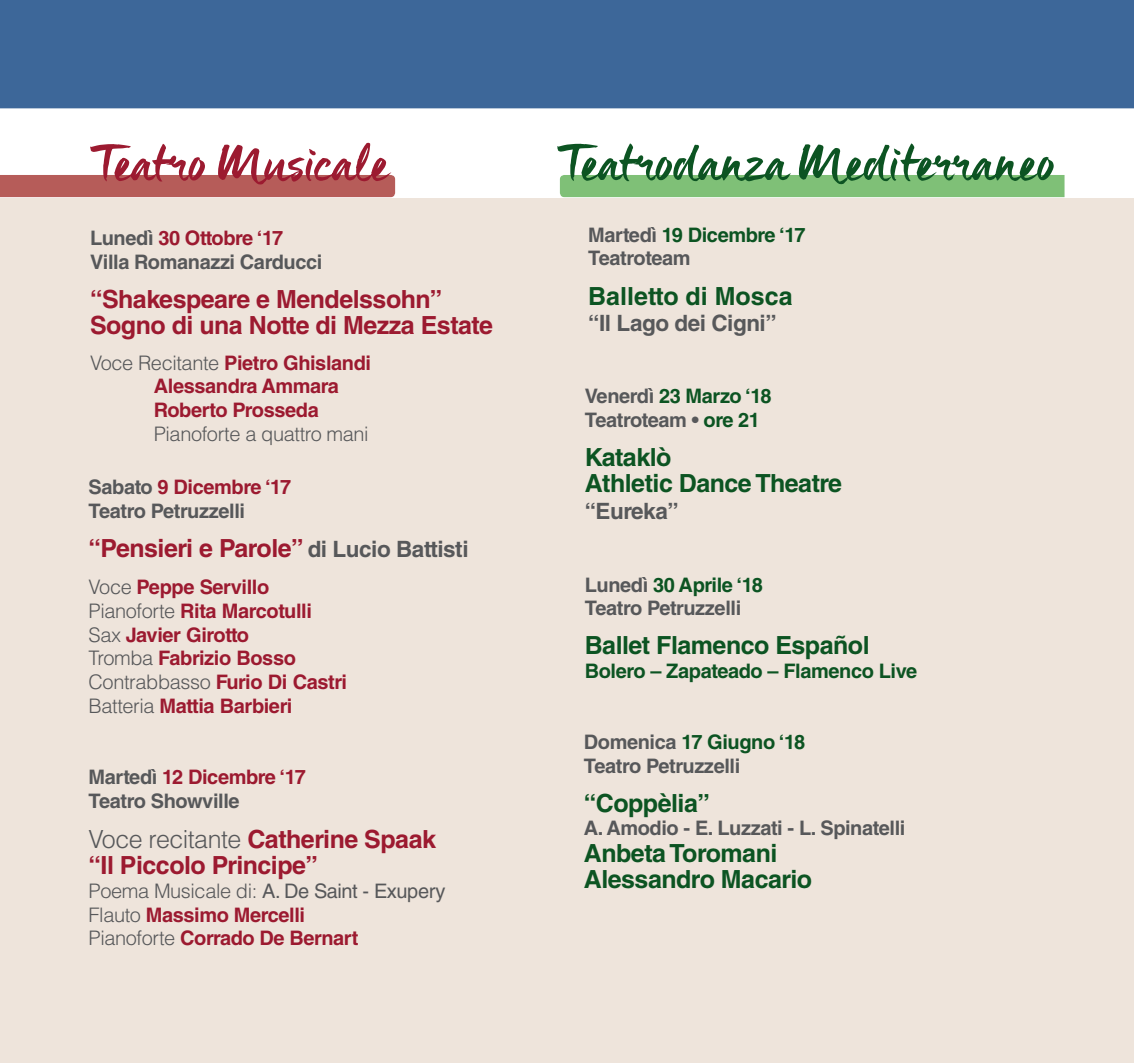
<style>
.page{position:relative;width:1134px;height:1063px;background:#fff}
.page>*{position:absolute;margin:0;border:0;box-sizing:border-box;transform-origin:0 0}
.t1{font:700 25px/26.2px "Helvetica LT Std";letter-spacing:-.02em;color:#9c1a30}
.t2{font:700 25px/26.2px "Helvetica LT Std";letter-spacing:-.02em;color:#0c5422}
.t3{font:700 25px "Helvetica LT Std";color:#0c5422}
.t4{font:700 22.5px "Helvetica LT Std";letter-spacing:-.02em;color:#57585a}
.t5{font:700 20px/23.8px "Helvetica LT Std";letter-spacing:-.02em;color:#57585a}
.t6{font:700 20px/23.8px "Helvetica LT Std";letter-spacing:-.02em;color:#9c1a30}
.t7{font:300 20px/23.8px "Helvetica LT Std";letter-spacing:-.02em;color:#57585a}
.t8{font:700 20px "Helvetica LT Std";letter-spacing:-.02em;color:#0c5422}
.s1{color:#9c1a30}
.s2{font-weight:300;color:#57585a}
.s3{font-size:22.5px;color:#57585a}
.s4{font-weight:400}
.s5{font-weight:700;color:#9c1a30}
.s6{color:#0c5422}
</style>
<div class="page">
<div style="left:0;top:0;width:1134px;height:108px;background:#3d6799"></div>
<div style="left:0;top:198px;width:1134px;height:865px;background:#eee4db"></div>
<svg style="left:0;top:143px;width:395px;height:54px"></svg>
<svg style="left:557px;top:144px;width:507px;height:53px"></svg>
<p class="t5" style="left:90px;top:226px;width:234px">Lunedì <span class="s1">30 Ottobre ‘17<br></span>Villa Romanazzi Carducci</p>
<p class="t1" style="left:90px;top:285px;width:404px">“Shakespeare e Mendelssohn”<br>Sogno di una Notte di Mezza Estate</p>
<p class="t6" style="left:154px;top:350px;width:219px;text-indent:-64px"><span class="s2">Voce Recitante</span> Pietro Ghislandi<br>Alessandra Ammara<br>Roberto Prosseda</p>
<p class="t7" style="left:154px;top:422px;width:216px">Pianoforte a quattro mani</p>
<p class="t5" style="left:89px;top:475px;width:204px">Sabato <span class="s1">9 Dicembre ‘17<br></span>Teatro Petruzzelli</p>
<p class="t1" style="left:89px;top:535px;width:381px">“Pensieri e Parole” <span class="s3">di Lucio Battisti</span></p>
<p class="t6" style="left:89px;top:575px;width:260px"><span class="s2">Voce</span> Peppe Servillo<br><span class="s2">Pianoforte</span> Rita Marcotulli<br><span class="s2">Sax</span> Javier Girotto<br><span class="s2">Tromba</span> Fabrizio Bosso<br><span class="s2">Contrabbasso</span> Furio Di Castri<br><span class="s2">Batteria</span> Mattia Barbieri</p>
<p class="t5" style="left:89px;top:765px;width:219px">Martedì <span class="s1">12 Dicembre ‘17<br></span>Teatro Showville</p>
<p class="t1" style="left:89px;top:825px;width:349px"><span class="s2">Voce recitante</span> Catherine Spaak “Il Piccolo Principe”</p>
<p class="t7" style="left:89px;top:879px;width:358px">Poema Musicale di: <span class="s4">A. De Saint - Exupery<br></span>Flauto <span class="s5">Massimo Mercelli<br></span>Pianoforte <span class="s5">Corrado De Bernart</span></p>
<p class="t5" style="left:588px;top:222px;width:219px">Martedì <span class="s6">19 Dicembre ‘17<br></span>Teatroteam</p>
<p class="t3" style="left:588px;top:281px;width:206px">Balletto di Mosca</p>
<p class="t4" style="left:588px;top:309px;width:190px">“Il Lago dei Cigni”</p>
<p class="t5" style="left:585px;top:384px;width:188px">Venerdì <span class="s6">23 Marzo ‘18<br></span>Teatroteam • <span class="s6">ore 21</span></p>
<p class="t2" style="left:585px;top:444px;width:259px">Kataklò<br>Athletic Dance Theatre</p>
<p class="t4" style="left:585px;top:497px;width:95px">“Eureka”</p>
<p class="t5" style="left:585px;top:572px;width:180px">Lunedì <span class="s6">30 Aprile ‘18<br></span>Teatro Petruzzelli</p>
<p class="t2" style="left:585px;top:632px;width:286px">Ballet Flamenco Español</p>
<p class="t8" style="left:585px;top:659px;width:334px">Bolero – Zapateado – Flamenco Live</p>
<p class="t5" style="left:584px;top:730px;width:223px">Domenica <span class="s6">17 Giugno ‘18<br></span>Teatro Petruzzelli</p>
<p class="t2" style="left:584px;top:789px;width:128px">“Coppèlia”</p>
<p class="t5" style="left:584px;top:816px;width:323px">A. Amodio - E. Luzzati - L. Spinatelli</p>
<p class="t2" style="left:584px;top:839px;width:230px">Anbeta Toromani<br>Alessandro Macario</p>
</div>
